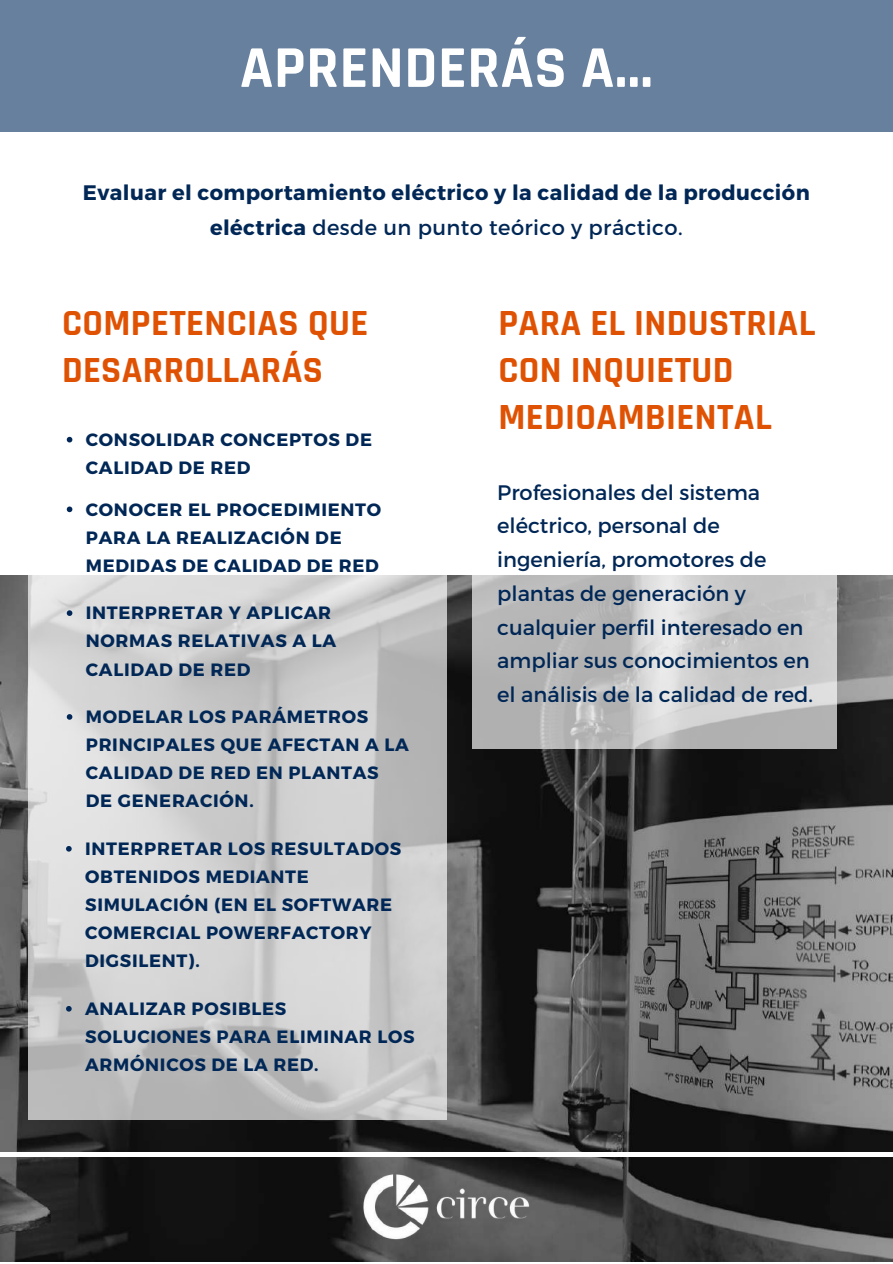
<style>
.page{position:relative;width:893px;height:1264px;background:#fff}
.page>*{position:absolute;margin:0;border:0;box-sizing:border-box;transform-origin:0 0}
.t1{font:700 59.85px "Rajdhani";letter-spacing:.01em;color:#fff}
.t2{font:700 37.35px/47.2px "Rajdhani";letter-spacing:.01em;color:#e05203}
.t3{font:21px/33.8px "Montserrat";color:#002756}
.t4{font:700 21px/34.8px "Montserrat";letter-spacing:.02em;color:#002756;text-align:center}
.t5{font:700 17.85px/28px "Montserrat";letter-spacing:.04em;color:#002756}
.s1{font-weight:400}
</style>
<div class="page">
<img style="left:0;top:576px;width:892px;height:685px">
<hr style="left:0;top:1152px;width:892px;height:4px;background:#fff">
<img style="left:361px;top:1173px;width:170px;height:66px">
<svg style="left:473px;top:575px;width:363px;height:173px;background:#c2c2c2"></svg>
<svg style="left:28px;top:436px;width:418px;height:683px"></svg>
<svg style="left:67px;top:506px;width:5px;height:6px"></svg>
<svg style="left:67px;top:610px;width:5px;height:6px"></svg>
<svg style="left:67px;top:714px;width:5px;height:5px"></svg>
<svg style="left:67px;top:437px;width:5px;height:5px"></svg>
<svg style="left:66px;top:1005px;width:6px;height:6px"></svg>
<svg style="left:66px;top:846px;width:6px;height:5px"></svg>
<div style="left:0;top:0;width:892px;height:132px;background:#67809e"></div>
<h1 class="t1" style="left:240px;top:31px;width:414px">APRENDERÁS A...</h1>
<p class="t4" style="left:83px;top:174px;width:728px">Evaluar el comportamiento eléctrico y la calidad de la producción eléctrica <span class="s1">desde un punto teórico y práctico.</span></p>
<h2 class="t2" style="left:62px;top:300px;width:308px">COMPETENCIAS QUE<br>DESARROLLARÁS</h2>
<p class="t5" style="left:86px;top:424px;width:288px">CONSOLIDAR CONCEPTOS DE<br>CALIDAD DE RED</p>
<p class="t5" style="left:86px;top:494px;width:297px">CONOCER EL PROCEDIMIENTO<br>PARA LA REALIZACIÓN DE<br>MEDIDAS DE CALIDAD DE RED</p>
<p class="t5" style="left:86px;top:598px;width:252px">INTERPRETAR Y APLICAR<br>NORMAS RELATIVAS A LA<br>CALIDAD DE RED</p>
<p class="t5" style="left:86px;top:701px;width:324px">MODELAR LOS PARÁMETROS<br>PRINCIPALES QUE AFECTAN A LA<br>CALIDAD DE RED EN PLANTAS<br>DE GENERACIÓN.</p>
<p class="t5" style="left:85px;top:833px;width:318px">INTERPRETAR LOS RESULTADOS<br>OBTENIDOS MEDIANTE<br>SIMULACIÓN (EN EL SOFTWARE<br>COMERCIAL POWERFACTORY<br>DIGSILENT).</p>
<p class="t5" style="left:85px;top:993px;width:331px">ANALIZAR POSIBLES<br>SOLUCIONES PARA ELIMINAR LOS<br>ARMÓNICOS DE LA RED.</p>
<h2 class="t2" style="left:498px;top:300px;width:318px">PARA EL INDUSTRIAL<br>CON INQUIETUD<br>MEDIOAMBIENTAL</h2>
<p class="t3" style="left:497px;top:474px;width:317px">Profesionales del sistema eléctrico, personal de ingeniería, promotores de plantas de generación y cualquier perfil interesado en ampliar sus conocimientos en el análisis de la calidad de red.</p>
</div>
